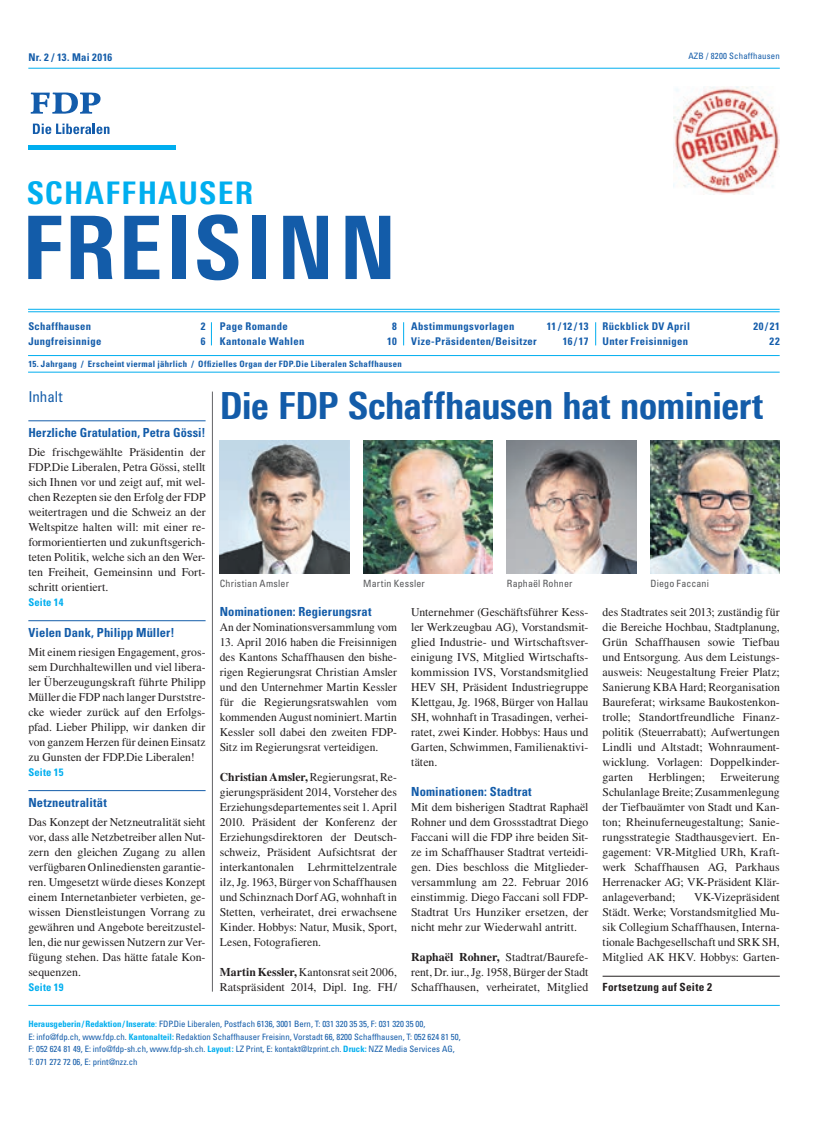
<style>
.page{position:relative;width:833px;height:1134px;background:#fff}
.page>*{position:absolute;margin:0;border:0;box-sizing:border-box;transform-origin:0 0}
.t1{font:800 87.5px "Linotype Univers 720 Cn";letter-spacing:.05em;color:#135ca9}
.t2{font:800 37.5px "Linotype Univers 720 Cn";letter-spacing:-.01em;color:#135ca9}
.t3{font:800 31.25px "Linotype Univers 720 Cn";letter-spacing:.05em;color:#00aeef}
.t4{font:condensed 15px "Univers LT Std";letter-spacing:-.005em;color:#135ca9}
.t5{font:700 condensed 12.5px "Univers LT Std";letter-spacing:.01em;color:#135ca9}
.t6{font:11.88px/15px "Times LT Std";letter-spacing:.005em;color:#231f20;text-align:justify}
.t7{font:11.88px "Times LT Std";letter-spacing:.005em;color:#231f20;scale:.96 1}
.t8{font:700 condensed 11.25px "Univers LT Std";letter-spacing:.03em;color:#231f20}
.t9{font:700 condensed 10.62px "Univers LT Std";letter-spacing:.035em;color:#135cab}
.t10{font:700 condensed 10.62px "Univers LT Std";letter-spacing:.03em;color:#135ca9}
.t11{font:700 condensed 10.62px "Univers LT Std";letter-spacing:.02em;color:#00aeef}
.t12{font:condensed 10px "Univers LT Std";letter-spacing:.02em;color:#57585a}
.t13{font:condensed 8.75px/12.5px "Univers LT Std";color:#135ca9}
.t14{font:700 condensed 8.75px "Univers LT Std";letter-spacing:.035em;color:#135ca9}
.t15{font:condensed 8.75px "Univers LT Std";letter-spacing:.02em;color:#135ca9}
.s1{font-weight:700}
.s2{font-weight:700;color:#00aeef}
.s3{color:#00aeef}
</style>
<div class="page">
<hr style="left:212px;top:392px;width:1px;height:600px;background:#636366">
<hr style="left:28px;top:355px;width:751px;height:1px;background:#00aeef">
<hr style="left:28px;top:311px;width:751px;height:1px;background:#00aeef">
<hr style="left:28px;top:309px;width:751px;height:1px;background:#00aeef">
<hr style="left:28px;top:372px;width:751px;height:1px;background:#00aeef">
<svg style="left:211px;top:322px;width:1px;height:23px"></svg>
<svg style="left:403px;top:322px;width:1px;height:23px"></svg>
<svg style="left:595px;top:322px;width:1px;height:23px"></svg>
<hr style="left:28px;top:146px;width:148px;height:4px;background:#00aeef">
<svg style="left:33px;top:124px;width:76px;height:10px"></svg>
<svg style="left:31px;top:93px;width:70px;height:21px"></svg>
<hr style="left:28px;top:68px;width:752px;height:1px;background:#00aeef">
<hr style="left:28px;top:1005px;width:752px;height:1px;background:#00aeef">
<img style="left:673px;top:87px;width:107px;height:107px">
<hr style="left:28px;top:420px;width:178px;height:1px;background:#135ca9">
<hr style="left:28px;top:620px;width:178px;height:1px;background:#135ca9">
<hr style="left:28px;top:790px;width:178px;height:1px;background:#135ca9">
<img style="left:220px;top:440px;width:129px;height:133px">
<img style="left:363px;top:440px;width:130px;height:133px">
<img style="left:507px;top:440px;width:129px;height:133px">
<img style="left:650px;top:440px;width:130px;height:133px">
<hr style="left:602px;top:976px;width:178px;height:1px;background:#231f20">
<p class="t10" style="left:28px;top:51px;width:85px">Nr. 2 / 13. Mai 2016</p>
<p class="t15" style="left:688px;top:51px;width:93px">AZB / 8200 Schaffhausen</p>
<h3 class="t3" style="left:27px;top:174px;width:228px">SCHAFFHAUSER</h3>
<h1 class="t1" style="left:22px;top:195px;width:376px">FREISINN</h1>
<p class="t10" style="left:28px;top:320px;width:64px">Schaffhausen</p>
<p class="t10" style="left:201px;top:320px;width:6px">2</p>
<p class="t9" style="left:28px;top:335px;width:74px">Jungfreisinnige</p>
<p class="t9" style="left:201px;top:335px;width:6px">6</p>
<p class="t9" style="left:220px;top:320px;width:69px">Page Romande</p>
<p class="t9" style="left:392px;top:320px;width:6px">8</p>
<p class="t9" style="left:220px;top:335px;width:86px">Kantonale Wahlen</p>
<p class="t9" style="left:387px;top:335px;width:11px">10</p>
<p class="t14" style="left:28px;top:358px;width:375px">15. Jahrgang / Erscheint viermal jährlich / Offizielles Organ der FDP.Die Liberalen Schaffhausen</p>
<p class="t9" style="left:411px;top:320px;width:105px">Abstimmungsvorlagen</p>
<p class="t9" style="left:547px;top:320px;width:43px">11/12/13</p>
<p class="t9" style="left:411px;top:335px;width:127px">Vize-Präsidenten/Beisitzer</p>
<p class="t9" style="left:563px;top:335px;width:27px">16/17</p>
<p class="t9" style="left:602px;top:320px;width:89px">Rückblick DV April</p>
<p class="t9" style="left:753px;top:320px;width:28px">20/21</p>
<p class="t9" style="left:602px;top:335px;width:87px">Unter Freisinnigen</p>
<p class="t9" style="left:769px;top:335px;width:12px">22</p>
<p class="t4" style="left:28px;top:388px;width:36px">Inhalt</p>
<p class="t5" style="left:28px;top:425px;width:179px">Herzliche Gratulation, Petra Gössi!</p>
<p class="t6" style="left:28px;top:444px;width:179px">Die frischgewählte Präsidentin der FDP.Die Liberalen, Petra Gössi, stellt sich Ihnen vor und zeigt auf, mit wel&shy;chen Rezepten sie den Erfolg der FDP weitertragen und die Schweiz an der Weltspitze halten will: mit einer re&shy;formorientierten und zukunftsgerich&shy;teten Politik, welche sich an den Wer&shy;ten Freiheit, Gemeinsinn und Fort&shy;schritt orientiert.</p>
<p class="t11" style="left:28px;top:596px;width:37px">Seite 14</p>
<p class="t5" style="left:28px;top:625px;width:148px">Vielen Dank, Philipp Müller!</p>
<p class="t6" style="left:28px;top:644px;width:179px">Mit einem riesigen Engagement, gros&shy;sem Durchhaltewillen und viel libera&shy;ler Überzeugungskraft führte Philipp Müller die FDP nach langer Durststre&shy;cke wieder zurück auf den Erfolgs&shy;pfad. Lieber Philipp, wir danken dir von ganzem Herzen für deinen Einsatz zu Gunsten der FDP.Die Liberalen!</p>
<p class="t11" style="left:28px;top:765px;width:37px">Seite 15</p>
<p class="t5" style="left:28px;top:795px;width:80px">Netzneutralität</p>
<p class="t6" style="left:28px;top:814px;width:179px">Das Konzept der Netzneutralität sieht vor, dass alle Netzbetreiber allen Nut&shy;zern den gleichen Zugang zu allen verfügbaren Onlinediensten garantie&shy;ren. Umgesetzt würde dieses Konzept einem Internetanbieter verbieten, ge&shy;wissen Dienstleistungen Vorrang zu gewähren und Angebote bereitzustel&shy;len, die nur gewissen Nutzern zur Ver&shy;fügung stehen. Das hätte fatale Kon&shy;sequenzen.</p>
<p class="t11" style="left:28px;top:980px;width:37px">Seite 19</p>
<h2 class="t2" style="left:220px;top:383px;width:545px">Die FDP Schaffhausen hat nominiert</h2>
<p class="t12" style="left:220px;top:577px;width:71px">Christian Amsler</p>
<p class="t12" style="left:363px;top:577px;width:63px">Martin Kessler</p>
<p class="t12" style="left:507px;top:577px;width:67px">Raphaël Rohner</p>
<p class="t12" style="left:650px;top:577px;width:60px">Diego Faccani</p>
<p class="t5" style="left:220px;top:603px;width:153px">Nominationen: Regierungsrat</p>
<p class="t7" style="left:220px;top:620px;width:186px">An der Nominationsversammlung vom</p>
<p class="t6" style="left:220px;top:634px;width:179px">13. April 2016 haben die Freisinnigen des Kantons Schaffhausen den bishe&shy;rigen Regierungsrat Christian Amsler und den Unternehmer Martin Kessler für die Regierungsratswahlen vom kommenden August nominiert. Martin Kessler soll dabei den zweiten FDP-Sitz im Regierungsrat verteidigen.</p>
<p class="t6" style="left:220px;top:769px;width:179px"><span class="s1">Christian Amsler,</span> Regierungsrat, Re&shy;gierungspräsident 2014, Vorsteher des Erziehungsdepartementes seit 1. April 2010. Präsident der Konferenz der Erziehungsdirektoren der Deutsch&shy;schweiz, Präsident Aufsichtsrat der interkantonalen Lehrmittelzentrale ilz, Jg. 1963, Bürger von Schaffhausen und Schinznach Dorf AG, wohnhaft in Stetten, verheiratet, drei erwachsene Kinder. Hobbys: Natur, Musik, Sport, Lesen, Fotografieren.</p>
<p class="t6" style="left:220px;top:964px;width:179px"><span class="s1">Martin Kessler,</span> Kantonsrat seit 2006,<br>Ratspräsident 2014, Dipl. Ing. FH/</p>
<p class="t6" style="left:411px;top:604px;width:179px">Unternehmer (Geschäftsführer Kess&shy;ler Werkzeugbau AG), Vorstandsmit&shy;glied Industrie- und Wirtschaftsver&shy;einigung IVS, Mitglied Wirtschafts&shy;kommission IVS, Vorstandsmitglied HEV SH, Präsident Industriegruppe Klettgau, Jg. 1968, Bürger von Hallau SH, wohnhaft in Trasadingen, verhei&shy;ratet, zwei Kinder. Hobbys: Haus und Garten, Schwimmen, Familienaktivi&shy;täten.</p>
<p class="t5" style="left:411px;top:783px;width:122px">Nominationen: Stadtrat</p>
<p class="t6" style="left:411px;top:799px;width:179px">Mit dem bisherigen Stadtrat Raphaël Rohner und dem Grossstadtrat Diego Faccani will die FDP ihre beiden Sit&shy;ze im Schaffhauser Stadtrat verteidi&shy;gen. Dies beschloss die Mitglieder&shy;versammlung am 22. Februar 2016 einstimmig. Diego Faccani soll FDP-Stadtrat Urs Hunziker ersetzen, der nicht mehr zur Wiederwahl antritt.</p>
<p class="t6" style="left:411px;top:949px;width:179px"><span class="s1">Raphaël Rohner,</span> Stadtrat/Baurefe&shy;rent, Dr. iur., Jg. 1958, Bürger der Stadt Schaffhausen, verheiratet, Mitglied</p>
<p class="t6" style="left:602px;top:604px;width:179px">des Stadtrates seit 2013; zuständig für die Bereiche Hochbau, Stadtplanung, Grün Schaffhausen sowie Tiefbau und Entsorgung. Aus dem Leistungs&shy;ausweis: Neugestaltung Freier Platz; Sanierung KBA Hard; Reorganisation Baureferat; wirksame Baukostenkon&shy;trolle; Standortfreundliche Finanz&shy;politik (Steuerrabatt); Aufwertungen Lindli und Altstadt; Wohnraument&shy;wicklung. Vorlagen: Doppelkinder&shy;garten</p>
<p class="t6" style="left:602px;top:769px;width:179px;text-indent:118px">Erweiterung Schulanlage Breite; Zusammenlegung der Tiefbauämter von Stadt und Kan&shy;ton; Rheinuferneugestaltung; Sanie&shy;rungsstrategie Stadthausgeviert. En&shy;gagement: VR-Mitglied URh, Kraft&shy;werk Schaffhausen AG, Parkhaus Herrenacker AG; VK-Präsident Klär&shy;anlageverband;</p>
<p class="t6" style="left:648px;top:769px;width:58px">Herblingen;</p>
<p class="t6" style="left:602px;top:889px;width:179px;text-indent:91px">VK-Vizepräsident Städt. Werke; Vorstandsmitglied Mu&shy;sik Collegium Schaffhausen, Interna&shy;tionale Bachgesellschaft und SRK SH, Mitglied AK HKV. Hobbys: Garten-</p>
<p class="t8" style="left:602px;top:980px;width:111px">Fortsetzung auf Seite 2</p>
<p class="t13" style="left:28px;top:1017px;width:434px"><span class="s2">Herausgeberin/Redaktion /Inserate</span><span class="s3">:</span> FDP.Die Liberalen, Postfach 6136, 3001 Bern, T: 031 320 35 35, F: 031 320 35 00,<br>E: info@fdp.ch, www.fdp.ch. <span class="s2">Kantonalteil:</span> Redaktion Schaffhauser Freisinn, Vorstadt 66, 8200 Schaffhausen, T: 052 624 81 50, F: 052 624 81 49, E: info@fdp-sh.ch, www.fdp-sh.ch. <span class="s2">Layout:</span> LZ Print, E: kontakt@lzprint.ch. <span class="s2">Druck:</span> NZZ Media Services AG, T: 071 272 72 06, E: print@nzz.ch</p>
</div>
